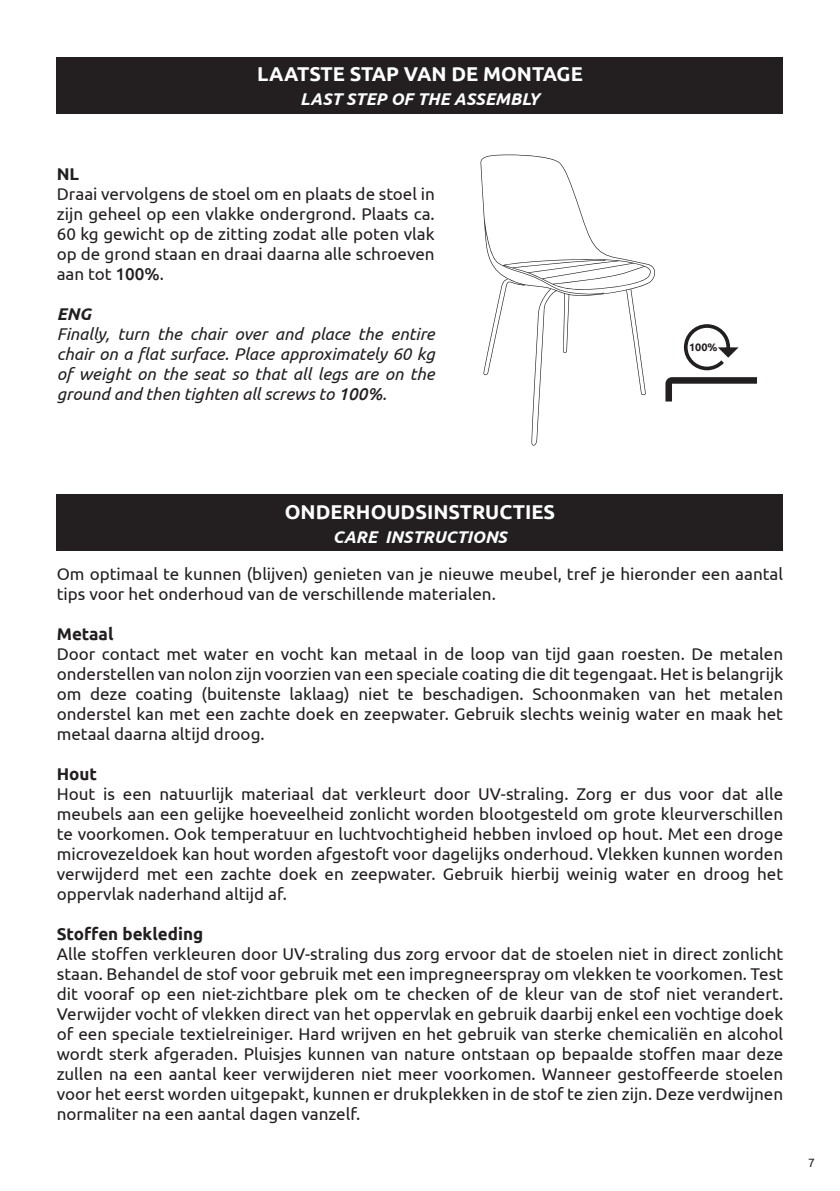
<style>
.page{position:relative;width:840px;height:1191px;background:#fff}
.page>*{position:absolute;margin:0;border:0;box-sizing:border-box;transform-origin:0 0}
.t1{font:700 20px "Ubuntu";color:#fff}
.t2{font:17px/20px "Ubuntu";color:#231f20;text-align:justify}
.t3{font:italic 17px/20px "Ubuntu";color:#231f20;text-align:justify}
.t4{font:italic 700 17px "Ubuntu";color:#fff}
.t5{font:700 17px "Ubuntu";color:#231f20}
.t6{font:italic 700 17px "Ubuntu";color:#231f20}
.t7{font:12px "Ubuntu";color:#231f20}
.t8{font:700 10.8px "Ubuntu";color:#231f20}
.s1{font-weight:500}
</style>
<div class="page">
<div style="left:57px;top:57px;width:725px;height:56px;background:#231f20"></div>
<div style="left:57px;top:494px;width:725px;height:57px;background:#231f20"></div>
<svg style="left:683px;top:324px;width:55px;height:46px"></svg>
<svg style="left:665px;top:377px;width:91px;height:24px"></svg>
<svg style="left:480px;top:155px;width:175px;height:290px"></svg>
<p class="t1" style="left:257px;top:62px;width:327px">LAATSTE STAP VAN DE MONTAGE</p>
<p class="t4" style="left:300px;top:88px;width:241px">LAST STEP OF THE ASSEMBLY</p>
<p class="t5" style="left:57px;top:164px;width:24px">NL</p>
<p class="t2" style="left:57px;top:183px;width:379px">Draai vervolgens de stoel om en plaats de stoel in zijn geheel op een vlakke ondergrond. Plaats ca.<br>60 kg gewicht op de zitting zodat alle poten vlak op de grond staan en draai daarna alle schroeven aan tot <span class="s1">100%</span>.</p>
<p class="t6" style="left:57px;top:304px;width:36px">ENG</p>
<p class="t3" style="left:57px;top:323px;width:379px">Finally, turn the chair over and place the entire chair on a flat surface. Place approximately 60 kg of weight on the seat so that all legs are on the ground and then tighten all screws to <span class="s1">100%</span>.</p>
<p class="t8" style="left:688px;top:341px;width:30px">100%</p>
<p class="t1" style="left:284px;top:499px;width:272px">ONDERHOUDSINSTRUCTIES</p>
<p class="t4" style="left:332px;top:526px;width:176px">CARE INSTRUCTIONS</p>
<p class="t2" style="left:57px;top:563px;width:727px">Om optimaal te kunnen (blijven) genieten van je nieuwe meubel, tref je hieronder een aantal tips voor het onderhoud van de verschillende materialen.</p>
<p class="t5" style="left:57px;top:624px;width:58px">Metaal</p>
<p class="t2" style="left:57px;top:643px;width:727px">Door contact met water en vocht kan metaal in de loop van tijd gaan roesten. De metalen onderstellen van nolon zijn voorzien van een speciale coating die dit tegengaat. Het is belangrijk om deze coating (buitenste laklaag) niet te beschadigen. Schoonmaken van het metalen onderstel kan met een zachte doek en zeepwater. Gebruik slechts weinig water en maak het metaal daarna altijd droog.</p>
<p class="t5" style="left:57px;top:764px;width:42px">Hout</p>
<p class="t2" style="left:57px;top:783px;width:727px">Hout is een natuurlijk materiaal dat verkleurt door UV-straling. Zorg er dus voor dat alle meubels aan een gelijke hoeveelheid zonlicht worden blootgesteld om grote kleurverschillen te voorkomen. Ook temperatuur en luchtvochtigheid hebben invloed op hout. Met een droge microvezeldoek kan hout worden afgestoft voor dagelijks onderhoud. Vlekken kunnen worden verwijderd met een zachte doek en zeepwater. Gebruik hierbij weinig water en droog het oppervlak naderhand altijd af.</p>
<p class="t5" style="left:57px;top:924px;width:148px">Stoffen bekleding</p>
<p class="t2" style="left:57px;top:943px;width:727px">Alle stoffen verkleuren door UV-straling dus zorg ervoor dat de stoelen niet in direct zonlicht staan. Behandel de stof voor gebruik met een impregneerspray om vlekken te voorkomen. Test dit vooraf op een niet-zichtbare plek om te checken of de kleur van de stof niet verandert.<br>Verwijder vocht of vlekken direct van het oppervlak en gebruik daarbij enkel een vochtige doek of een speciale textielreiniger. Hard wrijven en het gebruik van sterke chemicaliën en alcohol wordt sterk afgeraden. Pluisjes kunnen van nature ontstaan op bepaalde stoffen maar deze zullen na een aantal keer verwijderen niet meer voorkomen. Wanneer gestoffeerde stoelen voor het eerst worden uitgepakt, kunnen er drukplekken in de stof te zien zijn. Deze verdwijnen normaliter na een aantal dagen vanzelf.</p>
<p class="t7" style="left:807px;top:1155px;width:8px">7</p>
</div>
